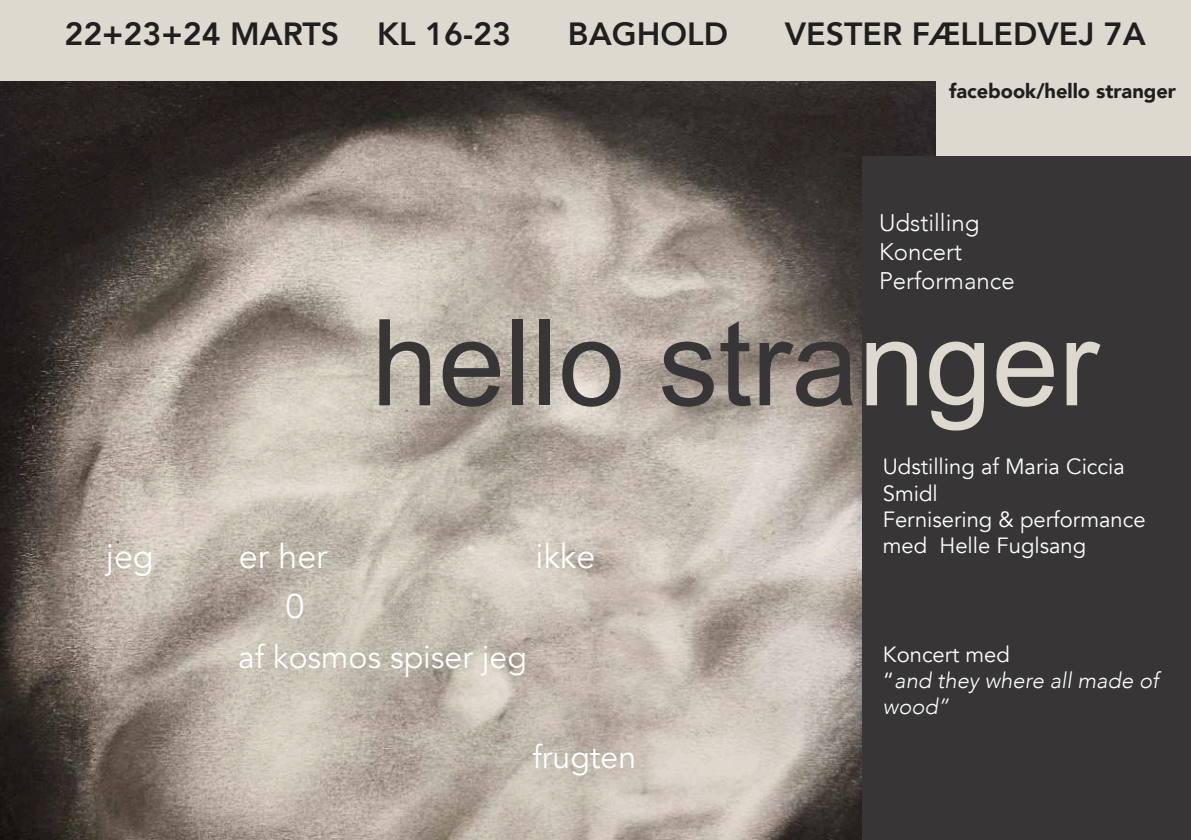
<style>
.page{position:relative;width:1191px;height:840px;background:#fff}
.page>*{position:absolute;margin:0;border:0;box-sizing:border-box;transform-origin:0 0}
.t1{font:120px "Arial";color:#373535}
.t2{font:34px "Avenir";color:#fff}
.t3{font:800 32px "Avenir";color:#201f1f}
.t4{font:32px "Avenir";color:#fff}
.t5{font:300 24px/28.8px "Avenir";color:#fff}
.t6{font:22px/26.4px "Avenir";color:#fff}
.t7{font:italic 300 22px/26.4px "Avenir";color:#fff}
.t8{font:900 20px "Avenir";color:#201f1f}
.s1{color:#ddd9ce}
.s2{font-weight:400;font-style:normal}
</style>
<div class="page">
<div style="left:0;top:0;width:1191px;height:839px;background:#ddd9ce"></div>
<img style="left:0;top:81px;width:935px;height:758px">
<div style="left:862px;top:156px;width:329px;height:683px;background:#373535"></div>
<h3 class="t3" style="left:64px;top:15px;width:448px">22+23+24 MARTS KL 16-23</h3>
<h3 class="t3" style="left:568px;top:15px;width:161px">BAGHOLD</h3>
<h3 class="t3" style="left:785px;top:15px;width:362px">VESTER FÆLLEDVEJ 7A</h3>
<p class="t8" style="left:949px;top:82px;width:228px">facebook/hello stranger</p>
<p class="t5" style="left:879px;top:210px;width:137px">Udstilling<br>Koncert<br>Performance</p>
<h1 class="t1" style="left:371px;top:319px;width:729px">hello stra<span class="s1">nger</span></h1>
<p class="t6" style="left:883px;top:455px;width:264px">Udstilling af Maria Ciccia<br>Smidl<br>Fernisering &amp; performance med Helle Fuglsang</p>
<h2 class="t2" style="left:106px;top:542px;width:49px">jeg</h2>
<h2 class="t2" style="left:239px;top:542px;width:90px">er her</h2>
<h2 class="t2" style="left:535px;top:542px;width:61px">ikke</h2>
<h2 class="t2" style="left:285px;top:592px;width:20px">0</h2>
<h3 class="t4" style="left:238px;top:643px;width:290px">af kosmos spiser jeg</h3>
<p class="t7" style="left:883px;top:642px;width:277px"><span class="s2">Koncert med<br>“</span>and they where all made of wood”</p>
<h3 class="t4" style="left:532px;top:743px;width:105px">frugten</h3>
</div>
